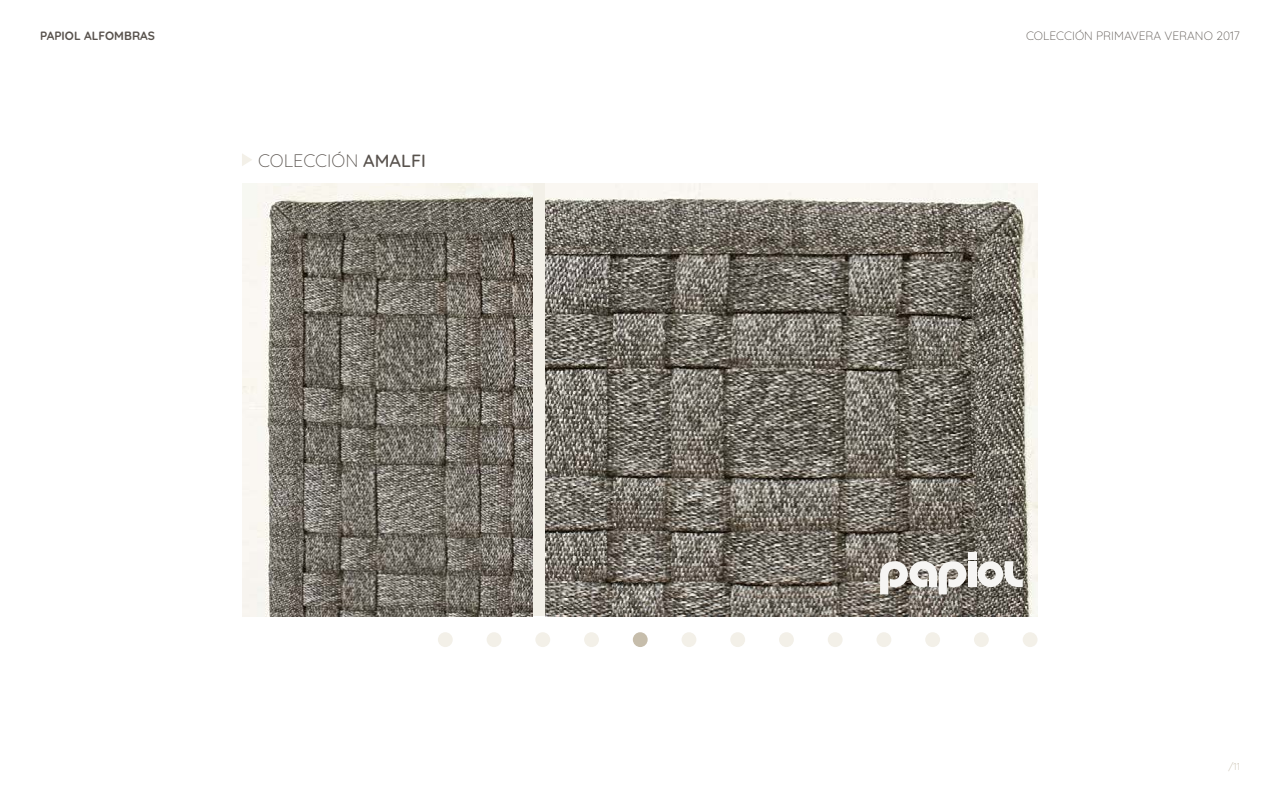
<style>
.page{position:relative;width:1280px;height:800px;background:#fff}
.page>*{position:absolute;margin:0;border:0;box-sizing:border-box;transform-origin:0 0}
.t1{font:300 18px "Quicksand";color:#58524d}
.t2{font:300 12px "Quicksand";color:#58524d}
.t3{font:700 12px "Quicksand";color:#58524d}
.t4{font:300 10px "Quicksand";color:#c6bdab}
.s1{font-weight:500}
</style>
<div class="page">
<svg style="left:242px;top:154px;width:10px;height:12px"></svg>
<img style="left:242px;top:184px;width:291px;height:432px">
<img style="left:545px;top:184px;width:493px;height:432px">
<div style="left:730px;top:632px;width:15px;height:15px;background:#f3f0e8;border-radius:50%"></div>
<div style="left:487px;top:632px;width:14px;height:15px;background:#f3f0e8;border-radius:50%"></div>
<div style="left:438px;top:632px;width:15px;height:15px;background:#f3f0e8;border-radius:50%"></div>
<div style="left:974px;top:632px;width:15px;height:15px;background:#f3f0e8;border-radius:50%"></div>
<div style="left:682px;top:632px;width:14px;height:15px;background:#f3f0e8;border-radius:50%"></div>
<div style="left:828px;top:632px;width:15px;height:15px;background:#f3f0e8;border-radius:50%"></div>
<div style="left:584px;top:632px;width:15px;height:15px;background:#f3f0e8;border-radius:50%"></div>
<div style="left:535px;top:632px;width:15px;height:15px;background:#f3f0e8;border-radius:50%"></div>
<div style="left:1023px;top:632px;width:15px;height:15px;background:#f3f0e8;border-radius:50%"></div>
<div style="left:779px;top:632px;width:15px;height:15px;background:#f3f0e8;border-radius:50%"></div>
<div style="left:925px;top:632px;width:15px;height:15px;background:#f3f0e8;border-radius:50%"></div>
<div style="left:633px;top:632px;width:15px;height:15px;background:#c6bdab;border-radius:50%"></div>
<div style="left:877px;top:632px;width:14px;height:15px;background:#f3f0e8;border-radius:50%"></div>
<div style="left:882px;top:554px;width:145px;height:45px;background:#000;opacity:.05"></div>
<div style="left:968px;top:561px;width:8px;height:26px;background:#f6f5f3"></div>
<div style="left:968px;top:552px;width:8px;height:8px;background:#f6f5f3"></div>
<svg style="left:978px;top:561px;width:45px;height:26px"></svg>
<svg style="left:880px;top:561px;width:86px;height:33px"></svg>
<p class="t3" style="left:40px;top:26px;width:117px">PAPIOL ALFOMBRAS</p>
<p class="t2" style="left:1026px;top:27px;width:215px">COLECCIÓN PRIMAVERA VERANO 2017</p>
<h1 class="t1" style="left:258px;top:147px;width:169px">COLECCIÓN <span class="s1">AMALFI</span></h1>
<p class="t4" style="left:1228px;top:759px;width:13px">/11</p>
</div>
